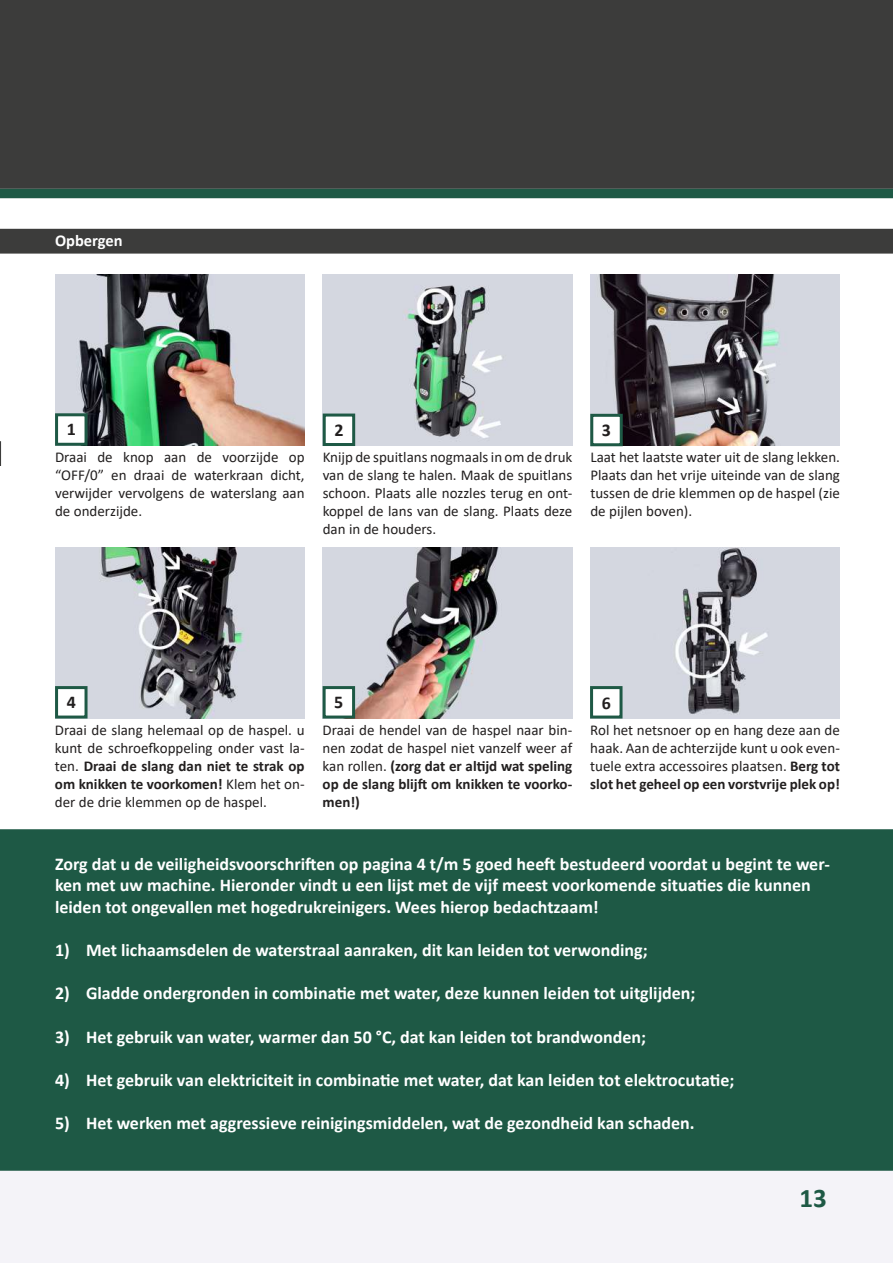
<style>
.page{position:relative;width:893px;height:1263px;background:#fff}
.page>*{position:absolute;margin:0;border:0;box-sizing:border-box;transform-origin:0 0}
.t1{font:700 27px "Calibri";color:#1e5945}
.t2{font:700 18px/21.6px "Calibri";color:#fff}
.t3{font:700 18px "Calibri";color:#221f1f}
.t4{font:700 16.5px "Calibri";color:#fff}
.t5{font:15px/18px "Calibri";color:#221f1f;text-align:justify}
.s1{font-weight:700}
</style>
<div class="page">
<svg style="left:0;top:1164px;width:893px;height:99px"></svg>
<div style="left:0;top:0;width:893px;height:189px;background:#3c3c3b"></div>
<div style="left:0;top:189px;width:893px;height:9px;background:#1e5945"></div>
<div style="left:0;top:229px;width:893px;height:25px;background:#3c3c3b"></div>
<svg style="left:0;top:441px;width:1px;height:25px"></svg>
<div style="left:0;top:830px;width:892px;height:333px;background:#1e5945"></div>
<div style="left:0;top:829px;width:893px;height:335px;border:2px solid #1e5945"></div>
<img style="left:323px;top:547px;width:249px;height:171px">
<img style="left:55px;top:275px;width:249px;height:171px">
<img style="left:323px;top:275px;width:249px;height:171px">
<img style="left:590px;top:275px;width:250px;height:171px">
<img style="left:55px;top:547px;width:249px;height:171px">
<div style="left:55px;top:413px;width:33px;height:33px;background:#fff;border:3px solid #1e5945"></div>
<div style="left:323px;top:414px;width:32px;height:32px;background:#fff;border:3px solid #1e5945"></div>
<div style="left:590px;top:414px;width:33px;height:32px;background:#fff;border:3px solid #1e5945"></div>
<div style="left:55px;top:686px;width:33px;height:32px;background:#fff;border:3px solid #1e5945"></div>
<div style="left:323px;top:686px;width:32px;height:32px;background:#fff;border:3px solid #1e5945"></div>
<img style="left:590px;top:547px;width:250px;height:171px">
<div style="left:590px;top:686px;width:32px;height:32px;background:#fff;border:3px solid #1e5945"></div>
<p class="t4" style="left:55px;top:229px;width:69px">Opbergen</p>
<p class="t3" style="left:67px;top:423px;width:11px">1</p>
<p class="t3" style="left:334px;top:423px;width:11px">2</p>
<p class="t3" style="left:602px;top:423px;width:11px">3</p>
<p class="t5" style="left:55px;top:449px;width:251px">Draai de knop aan de voorzijde op “OFF/0” en draai de waterkraan dicht, verwijder vervolgens de waterslang aan de onderzijde.</p>
<p class="t5" style="left:323px;top:449px;width:251px">Knijp de spuitlans nogmaals in om de druk van de slang te halen. Maak de spuitlans schoon. Plaats alle nozzles terug en ont&shy;koppel de lans van de slang. Plaats deze dan in de houders.</p>
<p class="t5" style="left:590px;top:449px;width:251px">Laat het laatste water uit de slang lekken.<br>Plaats dan het vrije uiteinde van de slang tussen de drie klemmen op de haspel (zie de pijlen boven).</p>
<p class="t3" style="left:67px;top:696px;width:11px">4</p>
<p class="t3" style="left:334px;top:696px;width:11px">5</p>
<p class="t3" style="left:602px;top:697px;width:11px">6</p>
<p class="t5" style="left:55px;top:722px;width:251px">Draai de slang helemaal op de haspel. u kunt de schroefkoppeling onder vast la&shy;ten. <span class="s1">Draai de slang dan niet te strak op om knikken te voorkomen!</span> Klem het on&shy;der de drie klemmen op de haspel.</p>
<p class="t5" style="left:323px;top:722px;width:251px">Draai de hendel van de haspel naar bin&shy;nen zodat de haspel niet vanzelf weer af kan rollen. <span class="s1">(zorg dat er altijd wat speling op de slang blijft om knikken te voorko&shy;men!)</span></p>
<p class="t5" style="left:590px;top:722px;width:251px">Rol het netsnoer op en hang deze aan de haak. Aan de achterzijde kunt u ook even&shy;tuele extra accessoires plaatsen. <span class="s1">Berg tot slot het geheel op een vorstvrije plek op!</span></p>
<p class="t2" style="left:55px;top:853px;width:776px">Zorg dat u de veiligheidsvoorschriften op pagina 4 t/m 5 goed heeft bestudeerd voordat u begint te wer&shy;ken met uw machine. Hieronder vindt u een lijst met de vijf meest voorkomende situaties die kunnen leiden tot ongevallen met hogedrukreinigers. Wees hierop bedachtzaam!</p>
<p class="t2" style="left:55px;top:939px;width:594px">1) Met lichaamsdelen de waterstraal aanraken, dit kan leiden tot verwonding;</p>
<p class="t2" style="left:55px;top:982px;width:642px">2) Gladde ondergronden in combinatie met water, deze kunnen leiden tot uitglijden;</p>
<p class="t2" style="left:55px;top:1025px;width:593px">3) Het gebruik van water, warmer dan 50 °C, dat kan leiden tot brandwonden;</p>
<p class="t2" style="left:55px;top:1069px;width:681px">4) Het gebruik van elektriciteit in combinatie met water, dat kan leiden tot elektrocutatie;</p>
<p class="t2" style="left:55px;top:1112px;width:641px">5) Het werken met aggressieve reinigingsmiddelen, wat de gezondheid kan schaden.</p>
<h1 class="t1" style="left:799px;top:1188px;width:29px">13</h1>
</div>
